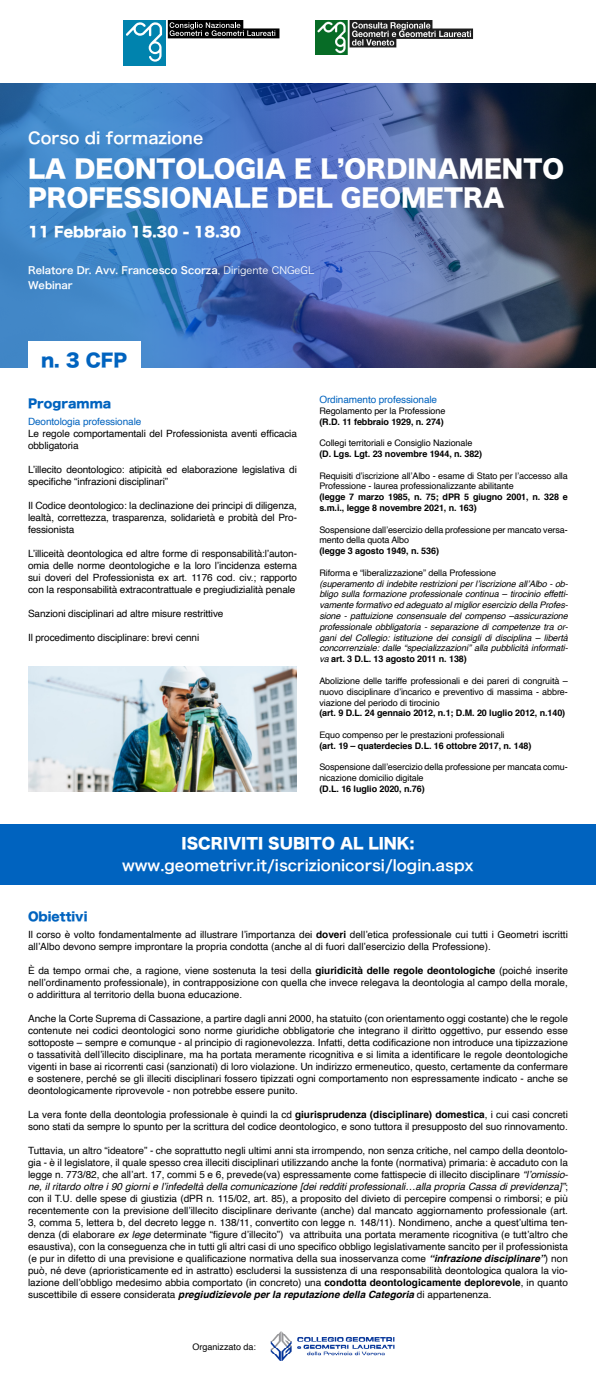
<style>
.page{position:relative;width:596px;height:1385px;background:#fff}
.page>*{position:absolute;margin:0;border:0;box-sizing:border-box;transform-origin:0 0}
.t1{font:24.5px/29.4px "Hira Kaku Std W8";color:#fff}
.t2{font:18px "Hira Kaku Std W8";color:#0063bf}
.t3{font:16px "Hira Kaku Pro N W6";color:#fff}
.t4{font:15px "Hira Kaku Pro N W6";color:#fff}
.t5{font:15px "Hira Kaku Std W8";color:#fff}
.t6{font:13.9px "Hira Kaku Std W8";color:#fff}
.t7{font:12px "Hira Kaku Std N W8";color:#0063bf}
.t8{font:10px/12px "Helvetica";color:#000;text-align:justify}
.t9{font:10px "Hira Kaku Pro N W6";color:#fff}
.t10{font:10px "Helvetica";letter-spacing:-.01em;color:#0063bf}
.t11{font:9px/10.8px "Helvetica";letter-spacing:-.01em;color:#000}
.t12{font:italic 9px/10.8px "Helvetica";letter-spacing:-.01em;color:#000;text-align:justify}
.t13{font:700 9px/10.8px "Helvetica";letter-spacing:-.01em;color:#000}
.s1{font-family:"Hira Kaku Pro N W3"}
.s2{font-weight:700;font-style:normal}
.s3{font-weight:700}
.s4{font-style:italic}
.s5{font-weight:700;font-style:italic}
</style>
<div class="page">
<img style="left:0;top:84px;width:595px;height:283px">
<img style="left:315px;top:20px;width:158px;height:34px">
<div style="left:123px;top:20px;width:42px;height:45px;background:#0083ae"></div>
<svg style="left:126px;top:22px;width:36px;height:40px"></svg>
<svg style="left:168px;top:20px;width:111px;height:18px"></svg>
<img style="left:270px;top:1331px;width:125px;height:30px">
<div style="left:28px;top:341px;width:112px;height:43px;background:#fff"></div>
<div style="left:0;top:824px;width:595px;height:60px;background:#0063bf"></div>
<img style="left:28px;top:666px;width:268px;height:125px">
<h3 class="t3" style="left:28px;top:123px;width:176px">Corso di formazione</h3>
<h1 class="t1" style="left:28px;top:154px;width:537px">LA DEONTOLOGIA E L’ORDINAMENTO<br>PROFESSIONALE DEL GEOMETRA</h1>
<h3 class="t6" style="left:28px;top:223px;width:214px">11 Febbraio 15.30 - 18.30</h3>
<p class="t9" style="left:28px;top:261px;width:287px">Relatore Dr. Avv. Francesco Scorza<span class="s1">, Dirigente CNGeGL</span></p>
<p class="t9" style="left:28px;top:276px;width:46px">Webinar</p>
<h2 class="t2" style="left:41px;top:350px;width:87px">n. 3 CFP</h2>
<p class="t7" style="left:28px;top:396px;width:85px">Programma</p>
<p class="t10" style="left:28px;top:413px;width:115px">Deontologia professionale</p>
<p class="t8" style="left:28px;top:427px;width:270px">Le regole comportamentali del Professionista aventi efficacia obbligatoria</p>
<p class="t8" style="left:28px;top:463px;width:270px">L’illecito deontologico: atipicità ed elaborazione legislativa di specifiche “infrazioni disciplinari”</p>
<p class="t8" style="left:28px;top:499px;width:270px">Il Codice deontologico: la declinazione dei principi di diligenza, lealtà, correttezza, trasparenza, solidarietà e probità del Pro&shy;fessionista</p>
<p class="t8" style="left:28px;top:547px;width:270px">L’illiceità deontologica ed altre forme di responsabilità:l’auton&shy;omia delle norme deontologiche e la loro l’incidenza esterna sui doveri del Professionista ex art. 1176 cod. civ.; rapporto con la responsabilità extracontrattuale e pregiudizialità penale</p>
<p class="t8" style="left:28px;top:607px;width:197px">Sanzioni disciplinari ad altre misure restrittive</p>
<p class="t8" style="left:28px;top:631px;width:173px">Il procedimento disciplinare: brevi cenni</p>
<p class="t10" style="left:319px;top:391px;width:119px">Ordinamento professionale</p>
<p class="t11" style="left:319px;top:405px;width:127px">Regolamento per la Professione</p>
<p class="t13" style="left:319px;top:416px;width:126px">(R.D. 11 febbraio 1929, n. 274)</p>
<p class="t11" style="left:319px;top:438px;width:154px">Collegi territoriali e Consiglio Nazionale</p>
<p class="t13" style="left:319px;top:448px;width:164px">(D. Lgs. Lgt. 23 novembre 1944, n. 382)</p>
<p class="t11" style="left:319px;top:470px;width:250px">Requisiti d’iscrizione all’Albo - esame di Stato per l’accesso alla<br>Professione - laurea professionalizzante abilitante</p>
<p class="t13" style="left:319px;top:491px;width:250px">(legge 7 marzo 1985, n. 75; dPR 5 giugno 2001, n. 328 e s.m.i., legge 8 novembre 2021, n. 163)</p>
<p class="t11" style="left:319px;top:524px;width:250px">Sospensione dall’esercizio della professione per mancato versa&shy;mento della quota Albo</p>
<p class="t13" style="left:319px;top:545px;width:121px">(legge 3 agosto 1949, n. 536)</p>
<p class="t11" style="left:319px;top:567px;width:178px">Riforma e “liberalizzazione” della Professione</p>
<p class="t12" style="left:319px;top:578px;width:250px">(superamento di indebite restrizioni per l’iscrizione all’Albo - ob&shy;bligo sulla formazione professionale continua – tirocinio effetti&shy;vamente formativo ed adeguato al miglior esercizio della Profes&shy;sione - pattuizione consensuale del compenso –assicurazione professionale obbligatoria - separazione di competenze tra or&shy;gani del Collegio: istituzione dei consigli di disciplina – libertà concorrenziale: dalle “specializzazioni” alla pubblicità informati&shy;va <span class="s2">art. 3 D.L. 13 agosto 2011 n. 138)</span></p>
<p class="t11" style="left:319px;top:675px;width:250px;text-align:justify">Abolizione delle tariffe professionali e dei pareri di congruità – nuovo disciplinare d’incarico e preventivo di massima - abbre&shy;viazione del periodo di tirocinio</p>
<p class="t13" style="left:319px;top:707px;width:247px">(art. 9 D.L. 24 gennaio 2012, n.1; D.M. 20 luglio 2012, n.140)</p>
<p class="t11" style="left:319px;top:729px;width:187px">Equo compenso per le prestazioni professionali</p>
<p class="t13" style="left:319px;top:740px;width:213px">(art. 19 – quaterdecies D.L. 16 ottobre 2017, n. 148)</p>
<p class="t11" style="left:319px;top:762px;width:250px">Sospensione dall’esercizio della professione per mancata comu&shy;nicazione domicilio digitale</p>
<p class="t13" style="left:319px;top:783px;width:107px">(D.L. 16 luglio 2020, n.76)</p>
<h3 class="t5" style="left:181px;top:834px;width:234px">ISCRIVITI SUBITO AL LINK:</h3>
<h3 class="t4" style="left:122px;top:851px;width:353px">www.geometrivr.it/iscrizionicorsi/login.aspx</h3>
<p class="t7" style="left:28px;top:909px;width:61px">Obiettivi</p>
<p class="t8" style="left:28px;top:928px;width:541px">Il corso è volto fondamentalmente ad illustrare l’importanza dei <span class="s3">doveri</span> dell’etica professionale cui tutti i Geometri iscritti all’Albo devono sempre improntare la propria condotta (anche al di fuori dall’esercizio della Professione).</p>
<p class="t8" style="left:28px;top:964px;width:541px">È da tempo ormai che, a ragione, viene sostenuta la tesi della <span class="s3">giuridicità delle regole deontologiche</span> (poiché inserite nell’ordinamento professionale), in contrapposizione con quella che invece relegava la deontologia al campo della morale, o addirittura al territorio della buona educazione.</p>
<p class="t8" style="left:28px;top:1012px;width:541px">Anche la Corte Suprema di Cassazione, a partire dagli anni 2000, ha statuito (con orientamento oggi costante) che le regole contenute nei codici deontologici sono norme giuridiche obbligatorie che integrano il diritto oggettivo, pur essendo esse sottoposte – sempre e comunque - al principio di ragionevolezza. Infatti, detta codificazione non introduce una tipizzazione o tassatività dell’illecito disciplinare, ma ha portata meramente ricognitiva e si limita a identificare le regole deontologiche vigenti in base ai ricorrenti casi (sanzionati) di loro violazione. Un indirizzo ermeneutico, questo, certamente da confermare e sostenere, perché se gli illeciti disciplinari fossero tipizzati ogni comportamento non espressamente indicato - anche se deontologicamente riprovevole - non potrebbe essere punito.</p>
<p class="t8" style="left:28px;top:1108px;width:541px">La vera fonte della deontologia professionale è quindi la cd <span class="s3">giurisprudenza (disciplinare) domestica</span>, i cui casi concreti sono stati da sempre lo spunto per la scrittura del codice deontologico, e sono tuttora il presupposto del suo rinnovamento.</p>
<p class="t8" style="left:28px;top:1144px;width:541px">Tuttavia, un altro “ideatore” - che soprattutto negli ultimi anni sta irrompendo, non senza critiche, nel campo della deontolo&shy;gia - è il legislatore, il quale spesso crea illeciti disciplinari utilizzando anche la fonte (normativa) primaria: è accaduto con la legge n. 773/82, che all’art. 17, commi 5 e 6, prevede(va) espressamente come fattispecie di illecito disciplinare <span class="s4">“l’omissio&shy;ne, il ritardo oltre i 90 giorni e l’infedeltà della comunicazione [dei redditi professionali…alla propria Cassa di previdenza]”</span>; con il T.U. delle spese di giustizia (dPR n. 115/02, art. 85), a proposito del divieto di percepire compensi o rimborsi; e più recentemente con la previsione dell’illecito disciplinare derivante (anche) dal mancato aggiornamento professionale (art.<br>3, comma 5, lettera b, del decreto legge n. 138/11, convertito con legge n. 148/11). Nondimeno, anche a quest’ultima ten&shy;denza (di elaborare <span class="s4">ex lege</span> determinate “figure d’illecito”) va attribuita una portata meramente ricognitiva (e tutt’altro che esaustiva), con la conseguenza che in tutti gli altri casi di uno specifico obbligo legislativamente sancito per il professionista (e pur in difetto di una previsione e qualificazione normativa della sua inosservanza come <span class="s5">“infrazione disciplinare”</span>) non può, né deve (aprioristicamente ed in astratto) escludersi la sussistenza di una responsabilità deontologica qualora la vio&shy;lazione dell’obbligo medesimo abbia comportato (in concreto) una <span class="s3">condotta deontologicamente deplorevole</span>, in quanto suscettibile di essere considerata <span class="s5">pregiudizievole per la reputazione della Categoria</span> di appartenenza.</p>
<p class="t11" style="left:192px;top:1341px;width:65px">Organizzato da:</p>
</div>
